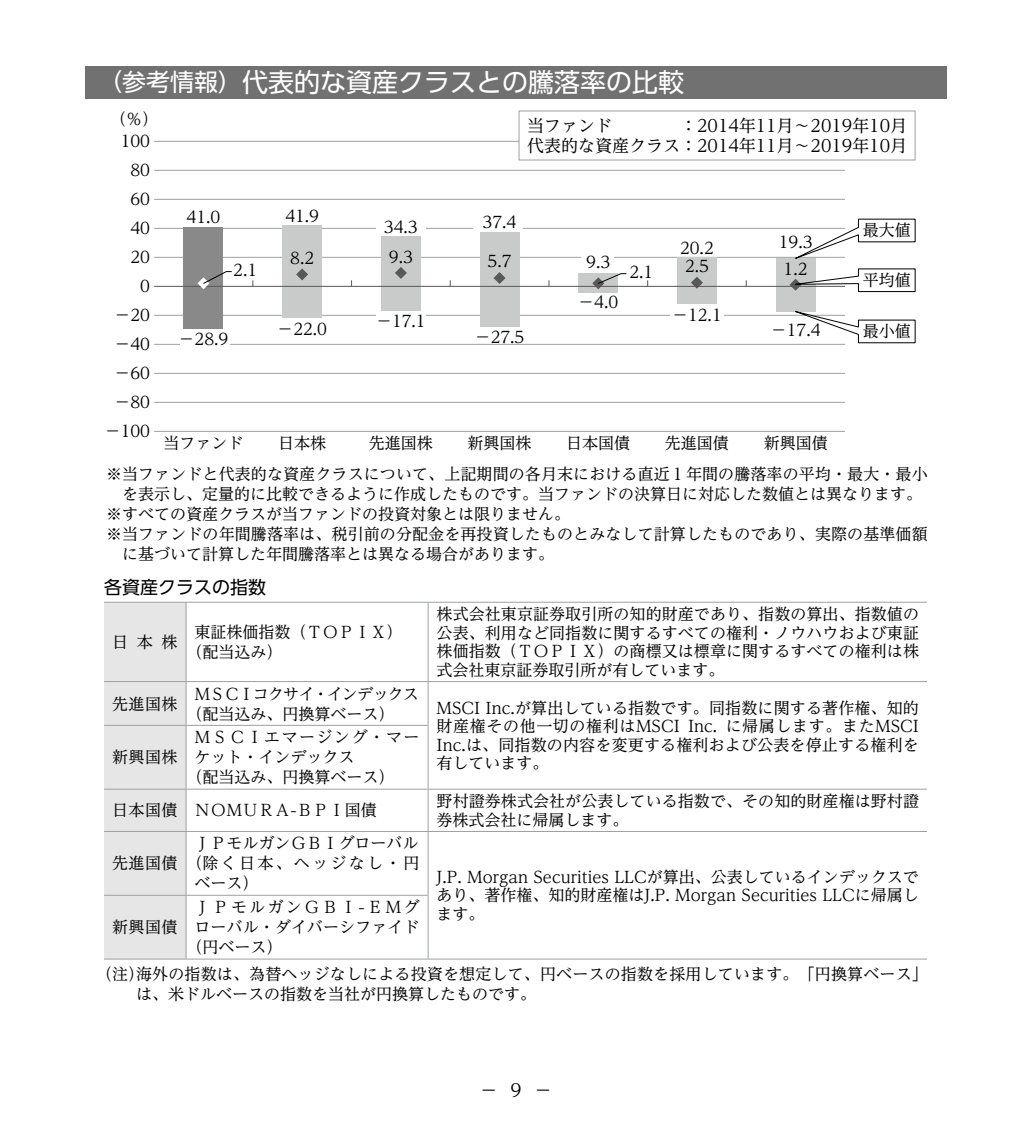
<style>
.page{position:relative;width:1032px;height:1134px;background:#fff}
.page>*{position:absolute;margin:0;border:0;box-sizing:border-box;transform-origin:0 0}
.t1{font:26px "UD Shin Go Pr 6";color:#fff}
.t2{font:18px "UD Shin Go Pr 6";color:#000}
.t3{font:18px "UD Reimin Pr 6";color:#000}
.t4{font:17px/20px "UD Reimin Pr 6";color:#000}
.t5{font:16px/20px "UD Reimin Pr 6";color:#000;text-align:justify}
.t6{font:16px/20px "UD Reimin Pr 6";letter-spacing:-.04em;color:#000}
.s1{font-size:24px}
</style>
<div class="page">
<div style="left:104px;top:603px;width:82px;height:355px;background:#e6e6e6"></div>
<hr style="left:104px;top:602px;width:82px;height:1px;background:#9fa0a0">
<hr style="left:186px;top:602px;width:242px;height:1px;background:#9fa0a0">
<hr style="left:186px;top:603px;width:1px;height:78px;background:#9fa0a0">
<hr style="left:428px;top:602px;width:499px;height:1px;background:#9fa0a0">
<hr style="left:428px;top:603px;width:1px;height:78px;background:#9fa0a0">
<hr style="left:104px;top:681px;width:82px;height:1px;background:#9fa0a0">
<hr style="left:186px;top:681px;width:242px;height:1px;background:#9fa0a0">
<hr style="left:186px;top:682px;width:1px;height:43px;background:#9fa0a0">
<hr style="left:428px;top:681px;width:499px;height:1px;background:#9fa0a0">
<hr style="left:428px;top:682px;width:1px;height:43px;background:#9fa0a0">
<hr style="left:104px;top:725px;width:82px;height:1px;background:#9fa0a0">
<hr style="left:186px;top:725px;width:243px;height:1px;background:#9fa0a0">
<hr style="left:186px;top:726px;width:1px;height:63px;background:#9fa0a0">
<hr style="left:428px;top:726px;width:1px;height:63px;background:#9fa0a0">
<hr style="left:104px;top:789px;width:82px;height:1px;background:#9fa0a0">
<hr style="left:186px;top:789px;width:242px;height:1px;background:#9fa0a0">
<hr style="left:186px;top:790px;width:1px;height:41px;background:#9fa0a0">
<hr style="left:428px;top:789px;width:499px;height:1px;background:#9fa0a0">
<hr style="left:428px;top:790px;width:1px;height:41px;background:#9fa0a0">
<hr style="left:104px;top:831px;width:82px;height:1px;background:#9fa0a0">
<hr style="left:186px;top:831px;width:242px;height:1px;background:#9fa0a0">
<hr style="left:186px;top:832px;width:1px;height:63px;background:#9fa0a0">
<hr style="left:428px;top:831px;width:499px;height:1px;background:#9fa0a0">
<hr style="left:428px;top:832px;width:1px;height:63px;background:#9fa0a0">
<hr style="left:104px;top:895px;width:82px;height:1px;background:#9fa0a0">
<hr style="left:186px;top:895px;width:243px;height:1px;background:#9fa0a0">
<hr style="left:186px;top:896px;width:1px;height:62px;background:#9fa0a0">
<hr style="left:428px;top:896px;width:1px;height:62px;background:#9fa0a0">
<hr style="left:104px;top:958px;width:82px;height:1px;background:#9fa0a0">
<hr style="left:186px;top:958px;width:242px;height:1px;background:#9fa0a0">
<hr style="left:428px;top:958px;width:499px;height:1px;background:#9fa0a0">
<div style="left:85px;top:66px;width:862px;height:32px;background:#727171"></div>
<hr style="left:154px;top:431px;width:691px;height:1px;background:#9fa0a0">
<hr style="left:154px;top:402px;width:691px;height:1px;background:#9fa0a0">
<hr style="left:154px;top:373px;width:691px;height:1px;background:#9fa0a0">
<hr style="left:154px;top:344px;width:691px;height:1px;background:#9fa0a0">
<hr style="left:154px;top:315px;width:691px;height:1px;background:#9fa0a0">
<hr style="left:154px;top:257px;width:691px;height:1px;background:#9fa0a0">
<hr style="left:154px;top:228px;width:691px;height:1px;background:#9fa0a0">
<hr style="left:154px;top:199px;width:691px;height:1px;background:#9fa0a0">
<hr style="left:154px;top:170px;width:691px;height:1px;background:#9fa0a0">
<hr style="left:154px;top:141px;width:691px;height:1px;background:#9fa0a0">
<div style="left:776px;top:258px;width:39px;height:54px;background:#c9caca"></div>
<div style="left:677px;top:257px;width:40px;height:47px;background:#c9caca"></div>
<div style="left:578px;top:273px;width:40px;height:19px;background:#c9caca"></div>
<div style="left:480px;top:232px;width:39px;height:94px;background:#c9caca"></div>
<div style="left:381px;top:237px;width:40px;height:74px;background:#c9caca"></div>
<div style="left:282px;top:226px;width:40px;height:92px;background:#c9caca"></div>
<div style="left:184px;top:227px;width:39px;height:101px;background:#898989"></div>
<hr style="left:154px;top:286px;width:691px;height:1px;background:#595757">
<svg style="left:296px;top:268px;width:12px;height:12px"></svg>
<svg style="left:395px;top:267px;width:12px;height:12px"></svg>
<svg style="left:493px;top:272px;width:12px;height:12px"></svg>
<svg style="left:691px;top:277px;width:12px;height:12px"></svg>
<div style="left:180px;top:342px;width:50px;height:7px;background:#fff"></div>
<div style="left:376px;top:312px;width:49px;height:7px;background:#fff"></div>
<div style="left:376px;top:226px;width:49px;height:7px;background:#fff"></div>
<div style="left:473px;top:225px;width:50px;height:7px;background:#fff"></div>
<div style="left:671px;top:312px;width:53px;height:7px;background:#fff"></div>
<div style="left:581px;top:254px;width:33px;height:7px;background:#fff"></div>
<svg style="left:592px;top:273px;width:35px;height:16px"></svg>
<svg style="left:197px;top:271px;width:36px;height:18px"></svg>
<svg style="left:786px;top:308px;width:130px;height:35px"></svg>
<svg style="left:785px;top:219px;width:131px;height:73px"></svg>
<div style="left:519px;top:111px;width:396px;height:49px;background:#fff"></div>
<div style="left:519px;top:111px;width:396px;height:49px;border:1px solid #9fa0a0"></div>
<h1 class="t1" style="left:110px;top:61px;width:575px"><span class="s1">（参考情報）</span>代表的な資産クラスとの騰落率の比較</h1>
<p class="t5" style="left:118px;top:109px;width:33px">(％)</p>
<p class="t5" style="left:121px;top:131px;width:31px">100</p>
<p class="t5" style="left:130px;top:160px;width:21px">80</p>
<p class="t5" style="left:130px;top:189px;width:21px">60</p>
<p class="t5" style="left:130px;top:218px;width:21px">40</p>
<p class="t5" style="left:130px;top:247px;width:21px">20</p>
<p class="t5" style="left:140px;top:276px;width:11px">0</p>
<p class="t5" style="left:114px;top:305px;width:37px">－20</p>
<p class="t5" style="left:114px;top:334px;width:37px">－40</p>
<p class="t5" style="left:114px;top:363px;width:37px">－60</p>
<p class="t5" style="left:114px;top:392px;width:37px">－80</p>
<p class="t5" style="left:105px;top:421px;width:47px">－100</p>
<p class="t4" style="left:527px;top:115px;width:381px">当ファンド　　　　：2014年11月～2019年10月代表的な資産クラス：2014年11月～2019年10月</p>
<p class="t5" style="left:187px;top:206px;width:35px">41.0</p>
<p class="t5" style="left:285px;top:205px;width:35px">41.9</p>
<p class="t5" style="left:384px;top:216px;width:35px">34.3</p>
<p class="t5" style="left:483px;top:212px;width:35px">37.4</p>
<p class="t5" style="left:233px;top:260px;width:25px">2.1</p>
<p class="t5" style="left:290px;top:248px;width:25px">8.2</p>
<p class="t5" style="left:389px;top:246px;width:25px">9.3</p>
<p class="t5" style="left:488px;top:251px;width:25px">5.7</p>
<p class="t5" style="left:586px;top:252px;width:25px">9.3</p>
<p class="t5" style="left:680px;top:237px;width:35px">20.2</p>
<p class="t5" style="left:779px;top:231px;width:35px">19.3</p>
<p class="t5" style="left:629px;top:261px;width:25px">2.1</p>
<p class="t5" style="left:685px;top:256px;width:25px">2.5</p>
<p class="t5" style="left:784px;top:258px;width:25px">1.2</p>
<p class="t5" style="left:863px;top:220px;width:49px">最大値</p>
<p class="t5" style="left:863px;top:269px;width:49px">平均値</p>
<p class="t5" style="left:179px;top:328px;width:51px">－28.9</p>
<p class="t5" style="left:277px;top:318px;width:51px">－22.0</p>
<p class="t5" style="left:376px;top:311px;width:51px">－17.1</p>
<p class="t5" style="left:475px;top:326px;width:51px">－27.5</p>
<p class="t5" style="left:578px;top:292px;width:41px">－4.0</p>
<p class="t5" style="left:672px;top:304px;width:51px">－12.1</p>
<p class="t5" style="left:771px;top:319px;width:51px">－17.4</p>
<p class="t5" style="left:164px;top:432px;width:81px">当ファンド</p>
<p class="t5" style="left:278px;top:432px;width:49px">日本株</p>
<p class="t5" style="left:369px;top:432px;width:65px">先進国株</p>
<p class="t5" style="left:467px;top:432px;width:65px">新興国株</p>
<p class="t5" style="left:566px;top:432px;width:65px">日本国債</p>
<p class="t5" style="left:665px;top:432px;width:65px">先進国債</p>
<p class="t5" style="left:764px;top:432px;width:65px">新興国債</p>
<p class="t5" style="left:863px;top:321px;width:49px">最小値</p>
<p class="t5" style="left:106px;top:464px;width:823px">※当ファンドと代表的な資産クラスについて、上記期間の各月末における直近１年間の騰落率の平均・最大・最小</p>
<p class="t5" style="left:122px;top:484px;width:801px">を表示し、定量的に比較できるように作成したものです。当ファンドの決算日に対応した数値とは異なります。</p>
<p class="t5" style="left:106px;top:504px;width:465px">※すべての資産クラスが当ファンドの投資対象とは限りません。</p>
<p class="t5" style="left:106px;top:524px;width:823px">※当ファンドの年間騰落率は、税引前の分配金を再投資したものとみなして計算したものであり、実際の基準価額</p>
<p class="t5" style="left:122px;top:544px;width:433px">に基づいて計算した年間騰落率とは異なる場合があります。</p>
<p class="t2" style="left:104px;top:572px;width:163px">各資産クラスの指数</p>
<p class="t5" style="left:112px;top:631px;width:67px">日本株</p>
<p class="t5" style="left:195px;top:621px;width:209px">東証株価指数（ＴＯＰＩＸ）（配当込み）</p>
<p class="t5" style="left:437px;top:604px;width:484px;line-height:18.4px">株式会社東京証券取引所の知的財産であり、指数の算出、指数値の公表、利用など同指数に関するすべての権利・ノウハウおよび東証株価指数（ＴＯＰＩＸ）の商標又は標章に関するすべての権利は株式会社東京証券取引所が有しています。</p>
<p class="t5" style="left:112px;top:693px;width:67px">先進国株</p>
<p class="t6" style="left:194px;top:683px;width:226px">ＭＳＣＩコクサイ・インデックス（配当込み、円換算ベース）</p>
<p class="t5" style="left:437px;top:698px;width:484px;line-height:18.4px">MSCI Inc.が算出している指数です。同指数に関する著作権、知的財産権その他一切の権利はMSCI Inc. に帰属します。またMSCI Inc.は、同指数の内容を変更する権利および公表を停止する権利を</p>
<p class="t5" style="left:195px;top:727px;width:227px;text-align:left">ＭＳＣＩエマージング・マーケット・インデックス<br>（配当込み、円換算ベース）</p>
<p class="t5" style="left:112px;top:800px;width:266px">日本国債 ＮＯＭＵＲＡ-ＢＰＩ国債</p>
<p class="t5" style="left:437px;top:791px;width:484px;line-height:18.4px">野村證券株式会社が公表している指数で、その知的財産権は野村證券株式会社に帰属します。</p>
<p class="t5" style="left:112px;top:853px;width:67px">先進国債</p>
<p class="t5" style="left:112px;top:747px;width:67px">新興国株</p>
<p class="t5" style="left:437px;top:753px;width:114px">有しています。</p>
<p class="t5" style="left:195px;top:833px;width:226px">ＪＰモルガンＧＢＩグローバル（除く日本、ヘッジなし・円ベース）</p>
<p class="t5" style="left:437px;top:867px;width:484px;line-height:18.4px">J.P. Morgan Securities LLCが算出、公表しているインデックスであり、著作権、知的財産権はJ.P. Morgan Securities LLCに帰属します。</p>
<p class="t5" style="left:195px;top:897px;width:227px">ＪＰモルガンＧＢＩ-ＥＭグローバル・ダイバーシファイド（円ベース）</p>
<p class="t5" style="left:136px;top:963px;width:793px;text-indent:-32px">（注）海外の指数は、為替ヘッジなしによる投資を想定して、円ベースの指数を採用しています。「円換算ベース」は、米ドルベースの指数を当社が円換算したものです。</p>
<p class="t5" style="left:112px;top:917px;width:67px">新興国債</p>
<p class="t3" style="left:510px;top:1075px;width:13px">9</p>
<p class="t3" style="left:480px;top:1075px;width:73px">－　　－</p>
</div>
